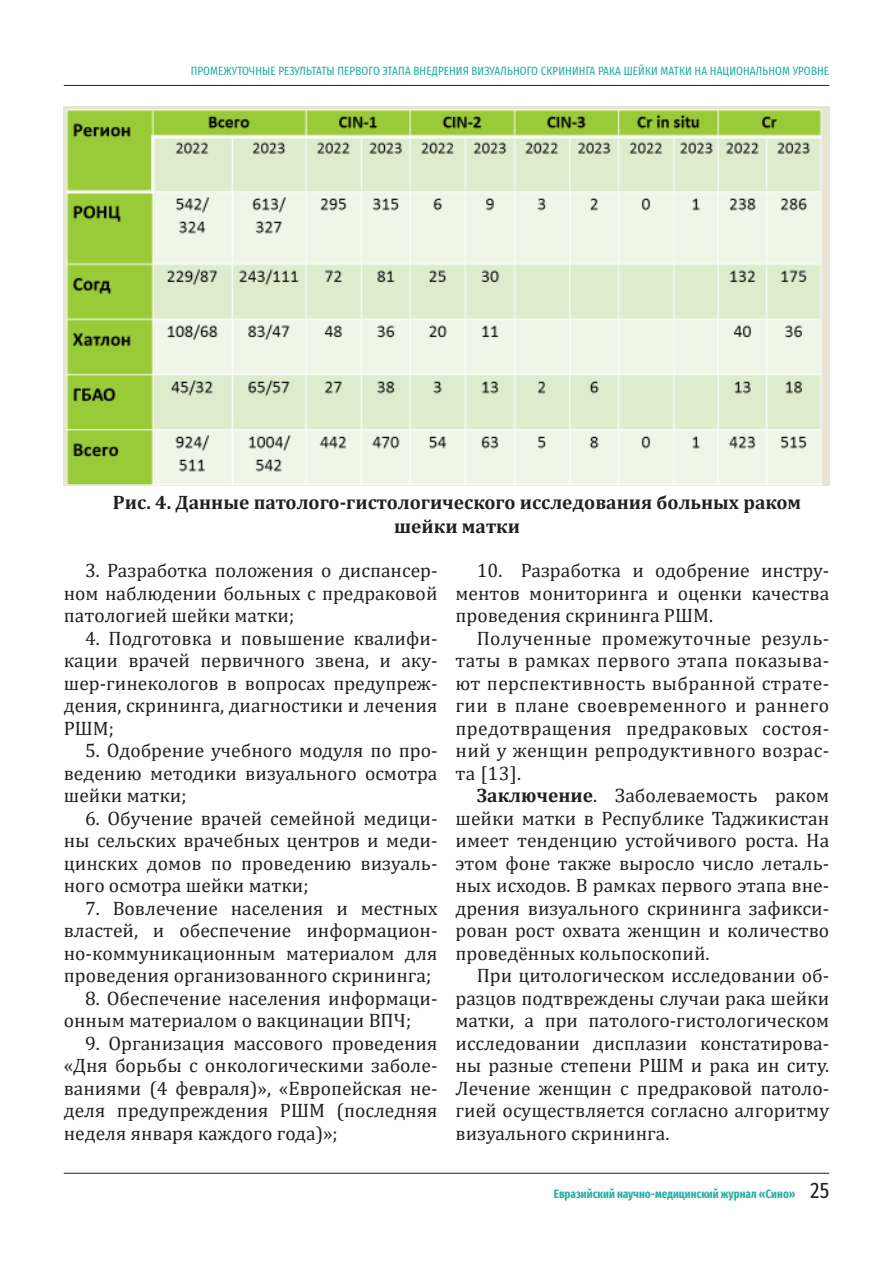
<style>
.page{position:relative;width:893px;height:1263px;background:#fff}
.page>*{position:absolute;margin:0;border:0;box-sizing:border-box;transform-origin:0 0}
.t1{font:19.5px/22.5px "Cambria";color:#231f20;text-align:justify}
.t2{font:700 19.5px/23.4px "Cambria";color:#231f20;text-align:center}
.t3{font:12px "Fira Sans Compressed";letter-spacing:.01em;color:#27afa1}
.t4{font:700 12px "Fira Sans Compressed";color:#27afa1}
.s1{font-weight:700}
.s2{font-weight:400;font-size:22.5px;color:#231f20}
</style>
<div class="page">
<hr style="left:64px;top:85px;width:765px;height:1px;background:#231f20">
<hr style="left:64px;top:1173px;width:765px;height:1px;background:#231f20">
<img style="left:64px;top:106px;width:765px;height:379px">
<p class="t3" style="left:191px;top:62px;width:640px">ПРОМЕЖУТОЧНЫЕ РЕЗУЛЬТАТЫ ПЕРВОГО ЭТАПА ВНЕДРЕНИЯ ВИЗУАЛЬНОГО СКРИНИНГА РАКА ШЕЙКИ МАТКИ НА НАЦИОНАЛЬНОМ УРОВНЕ</p>
<p class="t2" style="left:113px;top:490px;width:690px">Рис. 4. Данные патолого-гистологического исследования больных раком шейки матки</p>
<p class="t1" style="left:64px;top:559px;width:375px;text-indent:21px">3. Разработка положения о диспансер&shy;ном наблюдении больных с предраковой патологией шейки матки;</p>
<p class="t1" style="left:64px;top:627px;width:375px;text-indent:21px">4. Подготовка и повышение квалифи&shy;кации врачей первичного звена, и аку&shy;шер-гинекологов в вопросах предупреж&shy;дения, скрининга, диагностики и лечения РШМ;</p>
<p class="t1" style="left:64px;top:739px;width:375px;text-indent:21px">5. Одобрение учебного модуля по про&shy;ведению методики визуального осмотра шейки матки;</p>
<p class="t1" style="left:64px;top:807px;width:375px;text-indent:21px">6. Обучение врачей семейной медици&shy;ны сельских врачебных центров и меди&shy;цинских домов по проведению визуаль&shy;ного осмотра шейки матки;</p>
<p class="t1" style="left:64px;top:897px;width:375px;text-indent:21px">7. Вовлечение населения и местных властей, и обеспечение информацион&shy;но-коммуникационным материалом для проведения организованного скрининга;</p>
<p class="t1" style="left:64px;top:987px;width:375px;text-indent:21px">8. Обеспечение населения информаци&shy;онным материалом о вакцинации ВПЧ;</p>
<p class="t1" style="left:64px;top:1032px;width:375px;text-indent:21px">9. Организация массового проведения «Дня борьбы с онкологическими заболе&shy;ваниями (4 февраля)», «Европейская не&shy;деля предупреждения РШМ (последняя неделя января каждого года)»;</p>
<p class="t1" style="left:455px;top:559px;width:375px;text-indent:21px">10. Разработка и одобрение инстру&shy;ментов мониторинга и оценки качества проведения скрининга РШМ.</p>
<p class="t1" style="left:455px;top:627px;width:375px;text-indent:21px">Полученные промежуточные резуль&shy;таты в рамках первого этапа показыва&shy;ют перспективность выбранной страте&shy;гии в плане своевременного и раннего предотвращения предраковых состоя&shy;ний у женщин репродуктивного возрас&shy;та [13].</p>
<p class="t1" style="left:455px;top:784px;width:375px;text-indent:21px"><span class="s1">Заключение</span>. Заболеваемость раком шейки матки в Республике Таджикистан имеет тенденцию устойчивого роста. На этом фоне также выросло число леталь&shy;ных исходов. В рамках первого этапа вне&shy;дрения визуального скрининга зафикси&shy;рован рост охвата женщин и количество проведённых кольпоскопий.</p>
<p class="t1" style="left:455px;top:964px;width:375px;text-indent:21px">При цитологическом исследовании об&shy;разцов подтвреждены случаи рака шейки матки, а при патолого-гистологическом исследовании дисплазии констатирова&shy;ны разные степени РШМ и рака ин ситу.<br>Лечение женщин с предраковой патоло&shy;гией осуществляется согласно алгоритму визуального скрининга.</p>
<p class="t4" style="left:554px;top:1184px;width:277px">Евразийский научно-медицинский журнал «Сино» <span class="s2">25</span></p>
</div>
